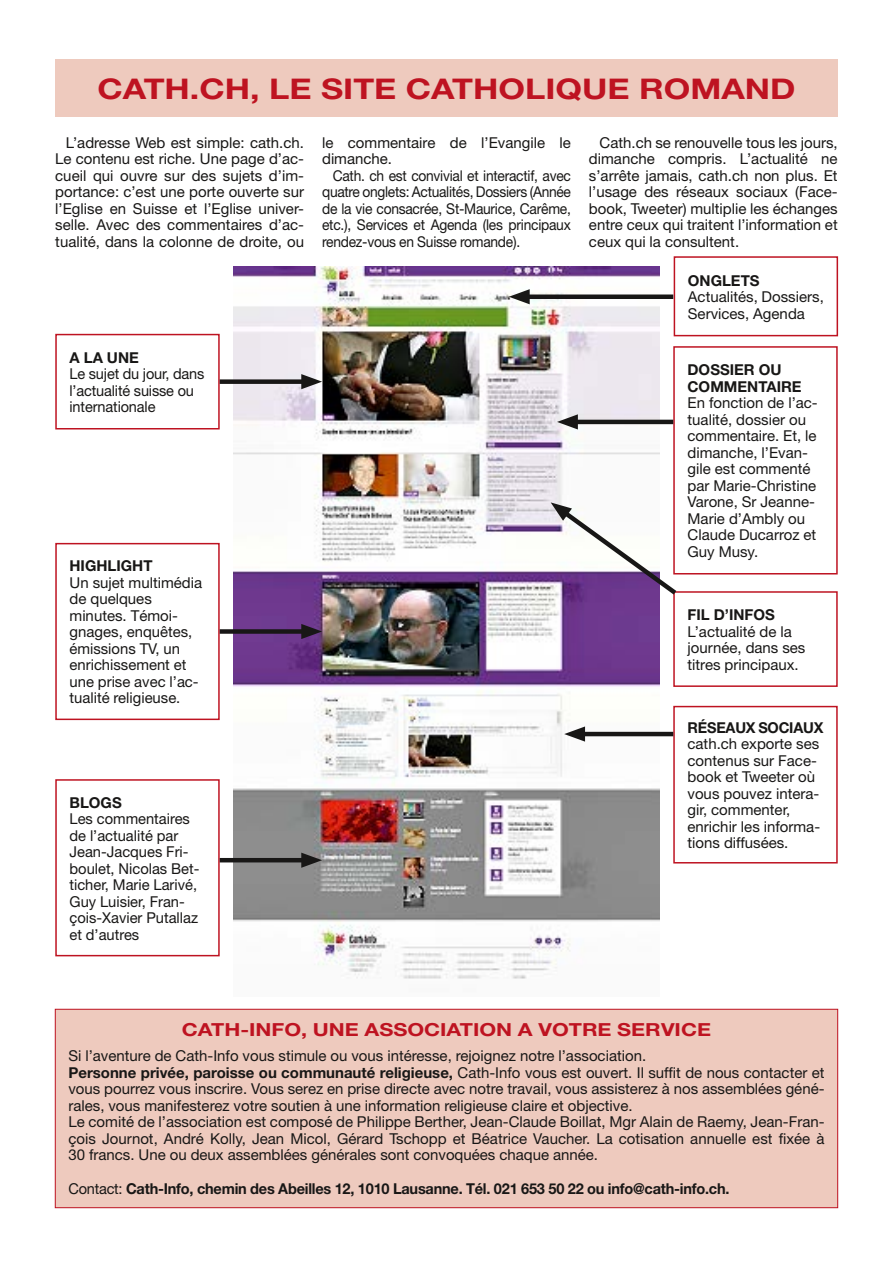
<style>
.page{position:relative;width:893px;height:1263px;background:#fff}
.page>*{position:absolute;margin:0;border:0;box-sizing:border-box;transform-origin:0 0}
.t1{font:700 28.5px "Helvetica Neue";color:#be1321;scale:1.2 1}
.t2{font:700 18px "Helvetica Neue";color:#be1321;scale:1.2 1}
.t3{font:15px/16.5px "Helvetica Neue";color:#181716}
.t4{font:700 15px/16.5px "Helvetica Neue";letter-spacing:-.015em;color:#181716}
.t5{font:14.85px/16.5px "Helvetica Neue";letter-spacing:-.02em;color:#181716;text-align:justify;scale:.93 1}
.s1{font-weight:700}
.s2{font-weight:400}
</style>
<div class="page">
<img style="left:234px;top:266px;width:425px;height:713px">
<div style="left:55px;top:60px;width:783px;height:57px;background:#eecabe"></div>
<div style="left:55px;top:1009px;width:783px;height:199px;background:#eecabe"></div>
<div style="left:55px;top:1009px;width:783px;height:199px;border:1px solid #be1321"></div>
<div style="left:55px;top:334px;width:165px;height:95px;border:2px solid #be1321"></div>
<div style="left:55px;top:543px;width:165px;height:177px;border:2px solid #be1321"></div>
<div style="left:55px;top:779px;width:165px;height:177px;border:2px solid #be1321"></div>
<div style="left:673px;top:346px;width:165px;height:228px;border:2px solid #be1321"></div>
<div style="left:673px;top:591px;width:165px;height:96px;border:2px solid #be1321"></div>
<div style="left:673px;top:706px;width:165px;height:157px;border:2px solid #be1321"></div>
<div style="left:674px;top:256px;width:164px;height:80px;border:2px solid #be1321"></div>
<hr style="left:577px;top:732px;width:96px;height:4px;background:#181716">
<svg style="left:564px;top:726px;width:21px;height:16px"></svg>
<hr style="left:570px;top:420px;width:103px;height:4px;background:#181716">
<svg style="left:557px;top:414px;width:21px;height:15px"></svg>
<div style="left:521px;top:294px;width:152px;height:5px;background:#181716"></div>
<svg style="left:509px;top:289px;width:21px;height:15px"></svg>
<div style="left:220px;top:379px;width:90px;height:5px;background:#181716"></div>
<svg style="left:301px;top:374px;width:21px;height:15px"></svg>
<div style="left:220px;top:629px;width:90px;height:5px;background:#181716"></div>
<svg style="left:301px;top:624px;width:21px;height:15px"></svg>
<hr style="left:220px;top:858px;width:90px;height:4px;background:#181716">
<svg style="left:301px;top:853px;width:21px;height:15px"></svg>
<svg style="left:551px;top:502px;width:130px;height:97px"></svg>
<h1 class="t1" style="left:97px;top:72px;width:583px">CATH.CH, LE SITE CATHOLIQUE ROMAND</h1>
<p class="t3" style="left:55px;top:134px;width:250px;text-align:justify;text-indent:11px">L’adresse Web est simple: cath.ch.<br>Le contenu est riche. Une page d’ac&shy;cueil qui ouvre sur des sujets d’im&shy;portance: c’est une porte ouverte sur l’Eglise en Suisse et l’Eglise univer&shy;selle. Avec des commentaires d’ac&shy;tualité, dans la colonne de droite, ou</p>
<p class="t3" style="left:322px;top:134px;width:250px">le commentaire de l’Evangile le dimanche.</p>
<p class="t3" style="left:589px;top:134px;width:250px;text-align:justify;text-indent:11px">Cath.ch se renouvelle tous les jours, dimanche compris. L’actualité ne s’arrête jamais, cath.ch non plus. Et l’usage des réseaux sociaux (Face&shy;book, Tweeter) multiplie les échanges entre ceux qui traitent l’information et ceux qui la consultent.</p>
<p class="t5" style="left:322px;top:167px;width:269px;text-indent:11px">Cath. ch est convivial et interactif, avec quatre onglets: Actualités, Dossiers (Année de la vie consacrée, St-Maurice, Carême, etc.), Services et Agenda (les principaux rendez-vous en Suisse romande).</p>
<p class="t4" style="left:70px;top:349px;width:71px">A LA UNE</p>
<p class="t3" style="left:70px;top:365px;width:136px">Le sujet du jour, dans l’actualité suisse ou internationale</p>
<p class="t4" style="left:70px;top:557px;width:85px">HIGHLIGHT</p>
<p class="t3" style="left:70px;top:574px;width:134px">Un sujet multimédia de quelques minutes. Témoi&shy;gnages, enquêtes, émissions TV, un enrichissement et une prise avec l’ac&shy;tualité religieuse.</p>
<p class="t4" style="left:70px;top:794px;width:54px">BLOGS</p>
<p class="t3" style="left:70px;top:810px;width:131px">Les commentaires de l’actualité par<br>Jean-Jacques Fri&shy;boulet, Nicolas Bet&shy;ticher, Marie Larivé,<br>Guy Luisier, Fran&shy;çois-Xavier Putallaz et d’autres</p>
<p class="t4" style="left:688px;top:272px;width:73px">ONGLETS</p>
<p class="t3" style="left:688px;top:288px;width:137px">Actualités, Dossiers,<br>Services, Agenda</p>
<p class="t4" style="left:687px;top:361px;width:116px">DOSSIER OU<br>COMMENTAIRE</p>
<p class="t3" style="left:687px;top:395px;width:132px">En fonction de l’ac&shy;tualité, dossier ou commentaire. Et, le dimanche, l’Evan&shy;gile est commenté par Marie-Christine<br>Varone, Sr Jeanne-<br>Marie d’Ambly ou<br>Claude Ducarroz et<br>Guy Musy.</p>
<p class="t4" style="left:687px;top:606px;width:89px">FIL D’INFOS</p>
<p class="t3" style="left:687px;top:623px;width:119px">L’actualité de la journée, dans ses titres principaux.</p>
<p class="t4" style="left:687px;top:719px;width:137px">RÉSEAUX SOCIAUX</p>
<p class="t3" style="left:687px;top:735px;width:134px">cath.ch exporte ses contenus sur Face&shy;book et Tweeter où vous pouvez intera&shy;gir, commenter, enrichir les informa&shy;tions diffusées.</p>
<p class="t2" style="left:182px;top:1019px;width:442px">CATH-INFO, UNE ASSOCIATION A VOTRE SERVICE</p>
<p class="t3" style="left:68px;top:1048px;width:758px">Si l’aventure de Cath-Info vous stimule ou vous intéresse, rejoignez notre l’association.<br><span class="s1">Personne privée, paroisse ou communauté religieuse,</span> Cath-Info vous est ouvert. Il suffit de nous contacter et vous pourrez vous inscrire. Vous serez en prise directe avec notre travail, vous assisterez à nos assemblées géné&shy;rales, vous manifesterez votre soutien à une information religieuse claire et objective.<br>Le comité de l’association est composé de Philippe Berther, Jean-Claude Boillat, Mgr Alain de Raemy, Jean-Fran&shy;çois Journot, André Kolly, Jean Micol, Gérard Tschopp et Béatrice Vaucher. La cotisation annuelle est fixée à 30 francs. Une ou deux assemblées générales sont convoquées chaque année.</p>
<p class="t4" style="left:68px;top:1179px;width:663px"><span class="s2">Contact:</span> Cath-Info, chemin des Abeilles 12, 1010 Lausanne. Tél. 021 653 50 22 ou info@cath-info.ch.</p>
</div>
